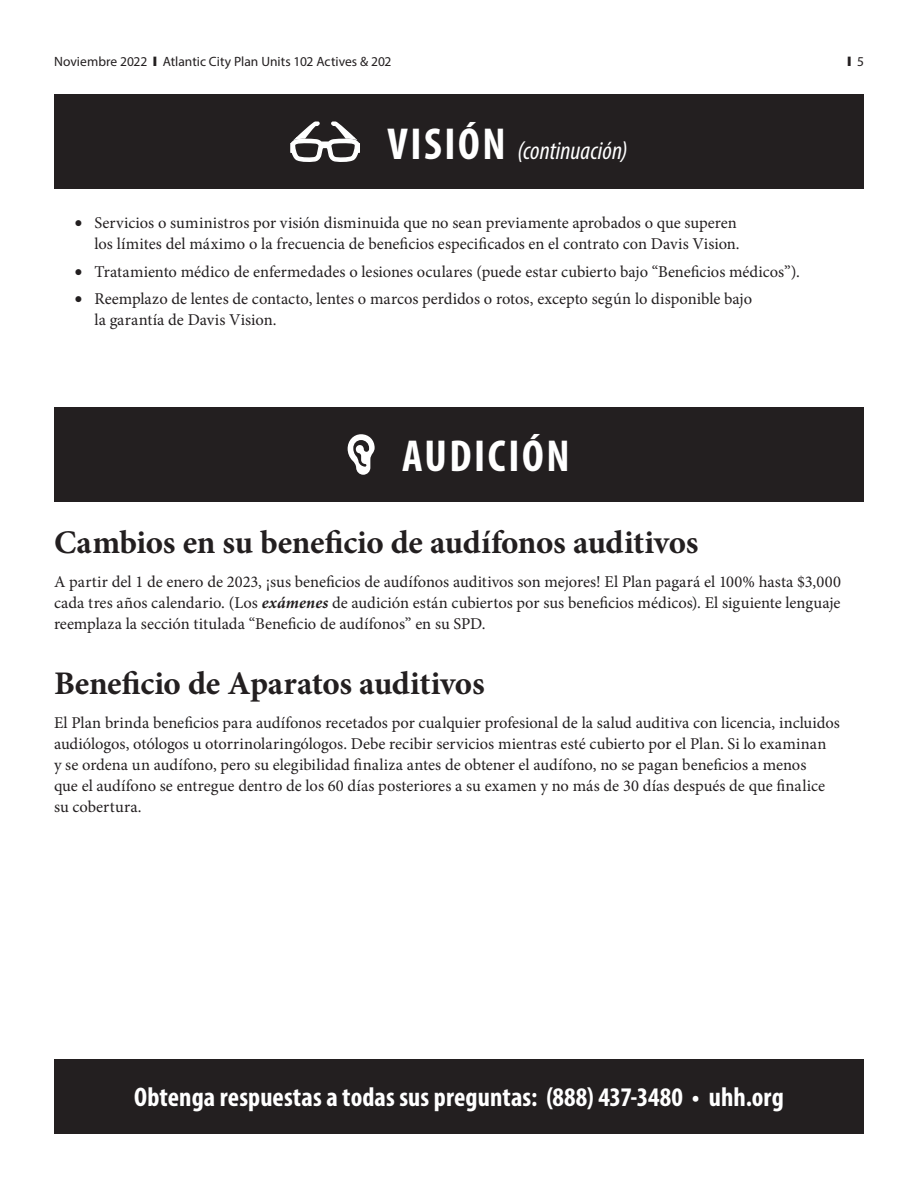
<style>
.page{position:relative;width:918px;height:1188px;background:#fff}
.page>*{position:absolute;margin:0;border:0;box-sizing:border-box;transform-origin:0 0}
.t1{font:700 condensed 45px "Myriad Pro";letter-spacing:.055em;color:#fff}
.t2{font:700 33px "Minion Pro";letter-spacing:-.01em;color:#231f20}
.t3{font:700 condensed 27px "Myriad Pro";letter-spacing:.005em;color:#fff}
.t4{font:italic condensed 25.5px "Myriad Pro";color:#fff}
.t5{font:16.5px/21px "Minion Pro";color:#231f20}
.t6{font:13.5px "Myriad Pro";color:#231f20}
.s1{font-weight:700;font-style:normal;font-size:45px}
.s2{font-size:22.5px}
.s3{font-weight:700;font-style:italic}
</style>
<div class="page">
<div style="left:54px;top:1060px;width:810px;height:74px;background:#231f20"></div>
<div style="left:54px;top:94px;width:810px;height:95px;background:#231f20"></div>
<svg style="left:290px;top:121px;width:70px;height:41px"></svg>
<div style="left:54px;top:407px;width:810px;height:95px;background:#231f20"></div>
<svg style="left:348px;top:434px;width:27px;height:41px"></svg>
<p class="t6" style="left:54px;top:53px;width:339px">Noviembre 2022 ❙ Atlantic City Plan Units 102 Actives &amp; 202</p>
<p class="t6" style="left:848px;top:53px;width:18px">❙ 5</p>
<h3 class="t4" style="left:387px;top:135px;width:242px"><span class="s1">VISIÓN</span> (continuación)</h3>
<p class="t5" style="left:74px;top:212px;width:667px;text-align:right"><span class="s2">•</span> Servicios o suministros por visión disminuida que no sean previamente aprobados o que superen los límites del máximo o la frecuencia de beneficios especificados en el contrato con Davis Vision.</p>
<p class="t5" style="left:74px;top:261px;width:727px"><span class="s2">•</span> Tratamiento médico de enfermedades o lesiones oculares (puede estar cubierto bajo “Beneficios médicos”).</p>
<p class="t5" style="left:94px;top:289px;width:659px;text-indent:-20px"><span class="s2">•</span> Reemplazo de lentes de contacto, lentes o marcos perdidos o rotos, excepto según lo disponible bajo la garantía de Davis Vision.</p>
<h1 class="t1" style="left:402px;top:428px;width:169px">AUDICIÓN</h1>
<h2 class="t2" style="left:54px;top:519px;width:646px">Cambios en su beneficio de audífonos auditivos</h2>
<p class="t5" style="left:54px;top:572px;width:788px;text-align:justify">A partir del 1 de enero de 2023, ¡sus beneficios de audífonos auditivos son mejores! El Plan pagará el 100% hasta $3,000 cada tres años calendario. (Los <span class="s3">exámenes</span> de audición están cubiertos por sus beneficios médicos). El siguiente lenguaje reemplaza la sección titulada “Beneficio de audífonos” en su SPD.</p>
<h2 class="t2" style="left:54px;top:660px;width:432px">Beneficio de Aparatos auditivos</h2>
<p class="t5" style="left:54px;top:713px;width:787px">El Plan brinda beneficios para audífonos recetados por cualquier profesional de la salud auditiva con licencia, incluidos audiólogos, otólogos u otorrinolaringólogos. Debe recibir servicios mientras esté cubierto por el Plan. Si lo examinan<br>y se ordena un audífono, pero su elegibilidad finaliza antes de obtener el audífono, no se pagan beneficios a menos<br>que el audífono se entregue dentro de los 60 días posteriores a su examen y no más de 30 días después de que finalice su cobertura.</p>
<h3 class="t3" style="left:134px;top:1080px;width:651px">Obtenga respuestas a todas sus preguntas: (888) 437-3480 • uhh.org</h3>
</div>
